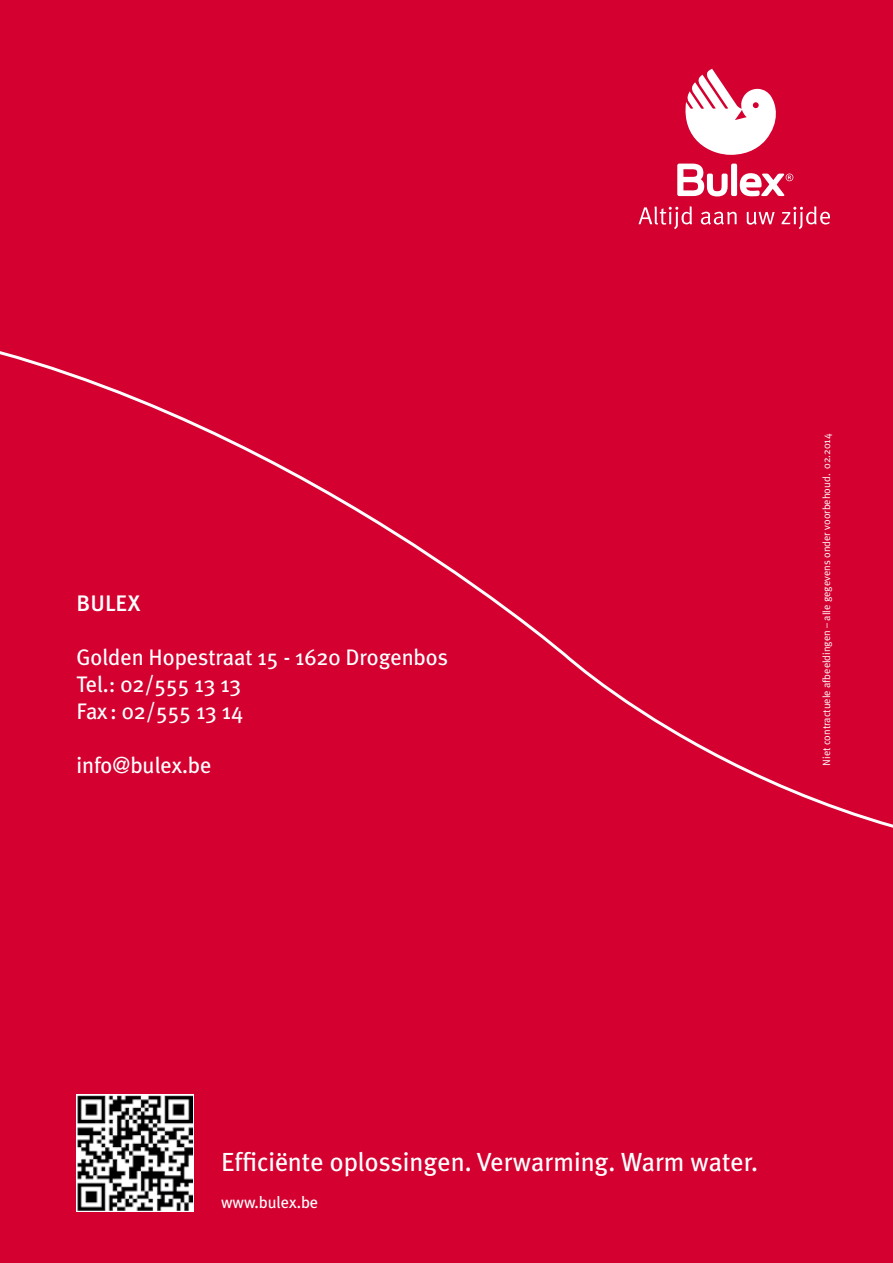
<style>
.page{position:relative;width:893px;height:1263px;background:#d30030}
.page>*{position:absolute;margin:0;border:0;box-sizing:border-box;transform-origin:0 0}
.t1{font:26.25px "Meta Plus";color:#fff}
.t2{font:22.5px "Meta Plus";letter-spacing:-.005em;color:#fff}
.t3{font:500 22.5px "Meta Plus";letter-spacing:.01em;color:#fff}
.t4{font:16.5px "Meta Plus";letter-spacing:-.005em;color:#fff}
.t5{font:10.5px "Meta Plus Normal";color:#fff}
</style>
<div class="page">
<div style="left:0;top:316px;width:893px;height:578px;background:#d30030"></div>
<svg style="left:677px;top:164px;width:51px;height:32px"></svg>
<div style="left:731px;top:164px;width:6px;height:32px;background:#fff;border-radius:2px"></div>
<svg style="left:740px;top:173px;width:53px;height:23px"></svg>
<svg style="left:681px;top:69px;width:99px;height:86px"></svg>
<svg style="left:638px;top:206px;width:54px;height:23px"></svg>
<svg style="left:701px;top:212px;width:36px;height:13px"></svg>
<svg style="left:747px;top:212px;width:28px;height:13px"></svg>
<svg style="left:782px;top:206px;width:48px;height:23px"></svg>
<svg style="left:77px;top:1094px;width:117px;height:118px"></svg>
<img style="left:78px;top:1096px;width:115px;height:115px">
<p class="t3" style="left:77px;top:590px;width:65px">BULEX</p>
<p class="t2" style="left:77px;top:644px;width:373px">Golden Hopestraat 15 - 1620 Drogenbos</p>
<p class="t2" style="left:77px;top:671px;width:166px">Tel.: 02/555 13 13</p>
<p class="t2" style="left:77px;top:698px;width:168px">Fax: 02/555 13 14</p>
<p class="t2" style="left:77px;top:752px;width:137px">info@bulex.be</p>
<p class="t5" style="left:820px;top:766px;width:333px;rotate:-90deg">Niet contractuele afbeeldingen – alle gegevens onder voorbehoud. 02.2014</p>
<p class="t1" style="left:221px;top:1147px;width:538px">Efficiënte oplossingen. Verwarming. Warm water.</p>
<p class="t4" style="left:221px;top:1193px;width:99px">www.bulex.be</p>
</div>
